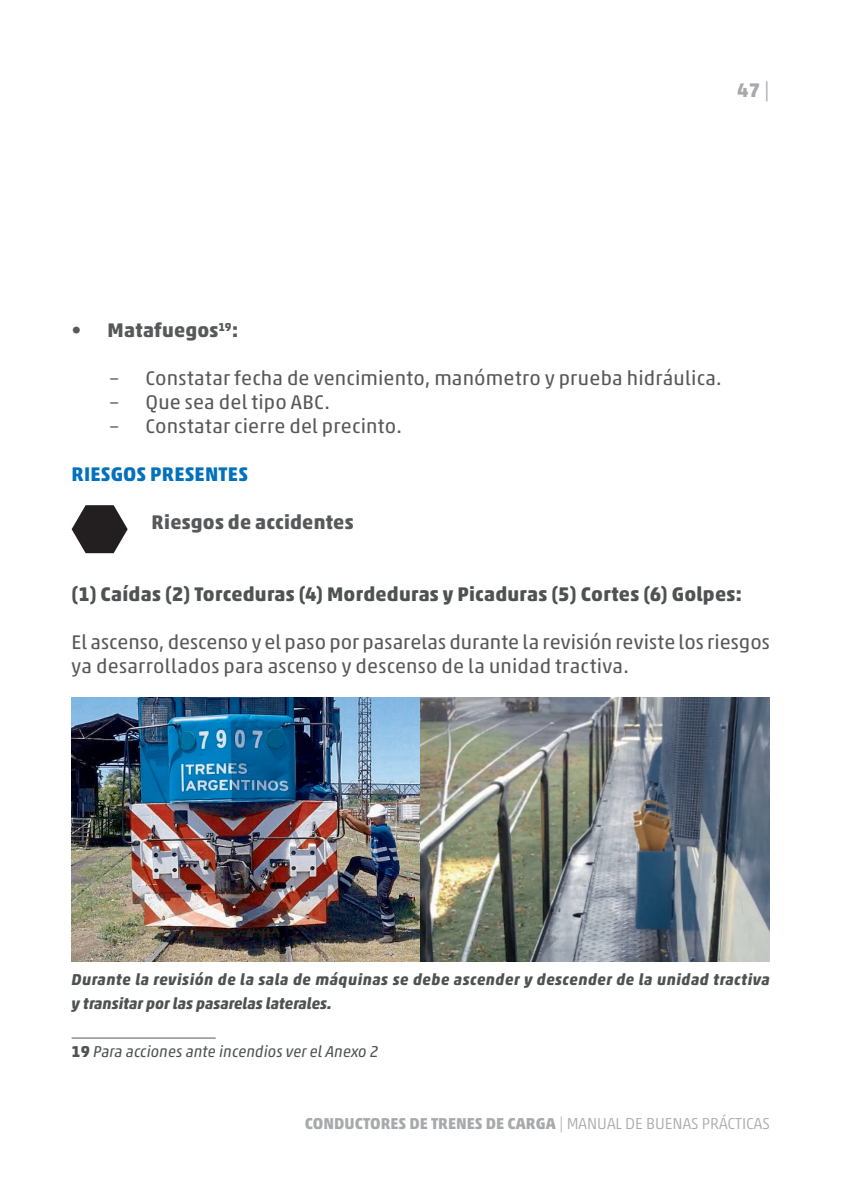
<style>
.page{position:relative;width:842px;height:1193px;background:#fff}
.page>*{position:absolute;margin:0;border:0;box-sizing:border-box;transform-origin:0 0}
.t1{font:20px/24px "Akko Pro";letter-spacing:.01em;color:#57585a}
.t2{font:700 20px "Akko Pro";letter-spacing:.01em;color:#4f5252}
.t3{font:700 20px "Akko Pro";letter-spacing:.01em;color:#57585a}
.t4{font:700 20px "Akko Pro";letter-spacing:.015em;color:#0472bb}
.t5{font:700 20px "Akko Pro";color:#a8a9ad}
.t6{font:italic 700 16px/24px "Akko Pro";letter-spacing:.03em;color:#4f5252}
.t7{font:700 16px "Akko Pro";color:#a8a9ad}
.t8{font:italic 16px "Akko Pro";color:#4f5252}
.s1{font-weight:400}
.s2{font-weight:700;font-style:normal}
.s3{font-weight:300}
</style>
<div class="page">
<hr style="left:72px;top:1037px;width:144px;height:1px;background:#57585a">
<svg style="left:72px;top:505px;width:56px;height:48px"></svg>
<img style="left:72px;top:697px;width:698px;height:264px">
<p class="t5" style="left:737px;top:78px;width:34px">47 <span class="s1">|</span></p>
<p class="t3" style="left:72px;top:318px;width:168px">• Matafuegos<sup>19</sup>:</p>
<p class="t1" style="left:109px;top:366px;width:614px">– Constatar fecha de vencimiento, manómetro y prueba hidráulica.</p>
<p class="t1" style="left:109px;top:390px;width:222px">– Que sea del tipo ABC.</p>
<p class="t1" style="left:109px;top:414px;width:294px">– Constatar cierre del precinto.</p>
<p class="t4" style="left:72px;top:462px;width:178px">RIESGOS PRESENTES</p>
<p class="t3" style="left:152px;top:510px;width:203px">Riesgos de accidentes</p>
<p class="t2" style="left:72px;top:582px;width:672px">(1) Caídas (2) Torceduras (4) Mordeduras y Picaduras (5) Cortes (6) Golpes:</p>
<p class="t1" style="left:72px;top:630px;width:699px">El ascenso, descenso y el paso por pasarelas durante la revisión reviste los riesgos ya desarrollados para ascenso y descenso de la unidad tractiva.</p>
<p class="t6" style="left:72px;top:967px;width:699px">Durante la revisión de la sala de máquinas se debe ascender y descender de la unidad tractiva y transitar por las pasarelas laterales.</p>
<p class="t8" style="left:72px;top:1042px;width:308px"><span class="s2">19</span> Para acciones ante incendios ver el Anexo 2</p>
<p class="t7" style="left:305px;top:1114px;width:466px">CONDUCTORES DE TRENES DE CARGA <span class="s3">| MANUAL DE BUENAS PRÁCTICAS</span></p>
</div>
